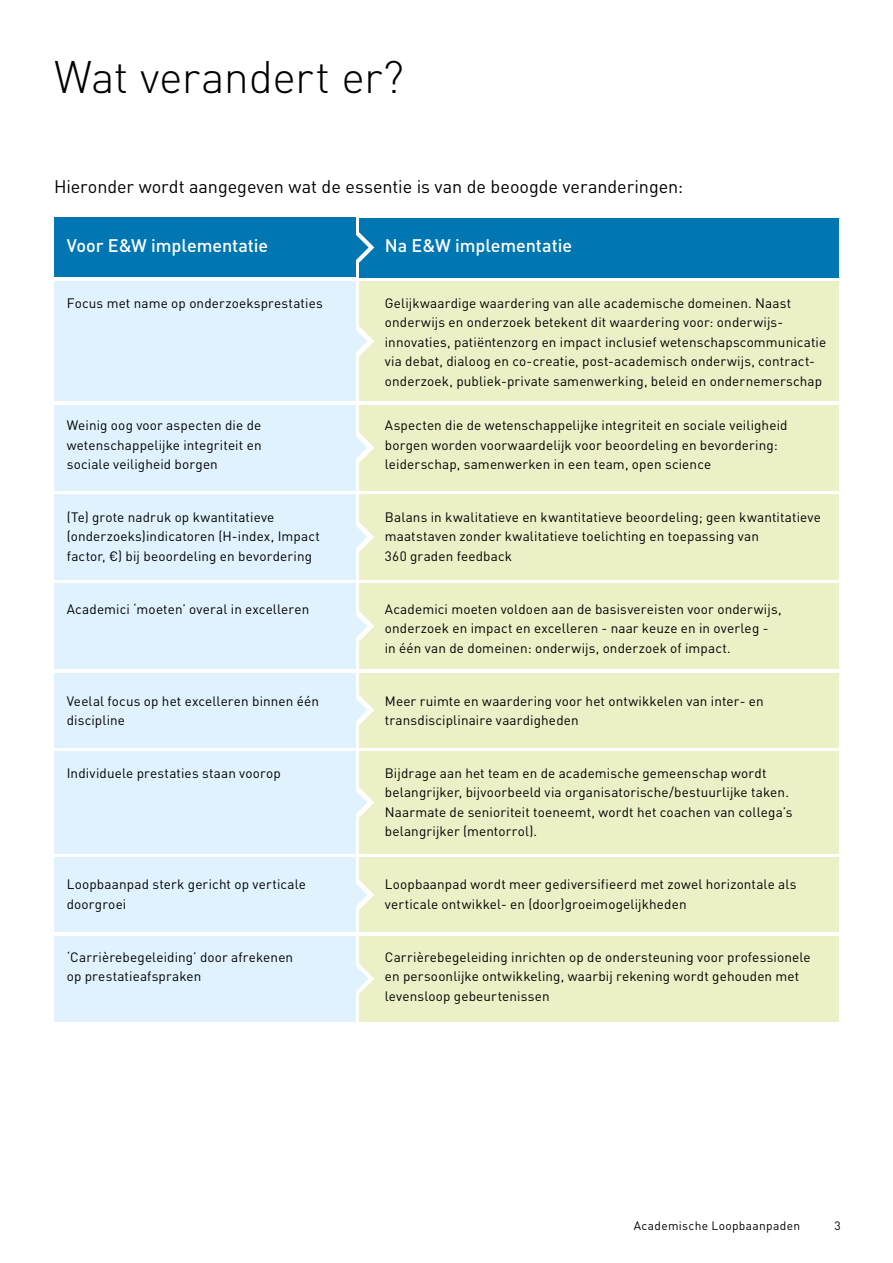
<style>
.page{position:relative;width:893px;height:1263px;background:#fff}
.page>*{position:absolute;margin:0;border:0;box-sizing:border-box;transform-origin:0 0}
.Kop{font:300 45px "DIN Pro";letter-spacing:-.015em;color:#000}
.Body{font:18px "DIN Pro";letter-spacing:-.005em;color:#000}
.Tabel_body{font:500 18px "DIN Pro";letter-spacing:-.005em;color:#fff}
.Tabel_body-2{font:13.5px/19.5px "DIN Pro";letter-spacing:.01em;color:#000}
.t1{font:12px "DIN Pro";letter-spacing:.025em;color:#000}
</style>
<div class="page">
<div style="left:54px;top:282px;width:301px;height:119px;background:#dff2fd"></div>
<div style="left:54px;top:218px;width:301px;height:59px;background:#0077b3"></div>
<div style="left:54px;top:405px;width:301px;height:85px;background:#dff2fd"></div>
<div style="left:54px;top:494px;width:301px;height:85px;background:#dff2fd"></div>
<div style="left:54px;top:584px;width:301px;height:85px;background:#dff2fd"></div>
<div style="left:54px;top:673px;width:301px;height:74px;background:#dff2fd"></div>
<div style="left:54px;top:751px;width:301px;height:102px;background:#dff2fd"></div>
<div style="left:54px;top:858px;width:301px;height:74px;background:#dff2fd"></div>
<div style="left:54px;top:936px;width:301px;height:85px;background:#dff2fd"></div>
<div style="left:359px;top:282px;width:480px;height:119px;background:#ebf0c6"></div>
<div style="left:359px;top:218px;width:480px;height:59px;background:#0077b3"></div>
<div style="left:359px;top:405px;width:480px;height:85px;background:#ebf0c6"></div>
<div style="left:359px;top:494px;width:480px;height:85px;background:#ebf0c6"></div>
<div style="left:359px;top:584px;width:480px;height:85px;background:#ebf0c6"></div>
<div style="left:359px;top:673px;width:480px;height:74px;background:#ebf0c6"></div>
<div style="left:359px;top:751px;width:480px;height:102px;background:#ebf0c6"></div>
<div style="left:359px;top:858px;width:480px;height:74px;background:#ebf0c6"></div>
<div style="left:359px;top:936px;width:480px;height:85px;background:#ebf0c6"></div>
<svg style="left:355px;top:326px;width:19px;height:30px"></svg>
<svg style="left:355px;top:232px;width:19px;height:30px"></svg>
<svg style="left:355px;top:432px;width:19px;height:31px"></svg>
<svg style="left:355px;top:522px;width:19px;height:30px"></svg>
<svg style="left:355px;top:611px;width:19px;height:30px"></svg>
<svg style="left:355px;top:695px;width:19px;height:30px"></svg>
<svg style="left:355px;top:787px;width:19px;height:30px"></svg>
<svg style="left:355px;top:880px;width:19px;height:30px"></svg>
<svg style="left:355px;top:964px;width:19px;height:30px"></svg>
<p class="Kop" style="left:54px;top:42px;width:352px">Wat verandert er?</p>
<p class="Body" style="left:54px;top:172px;width:631px">Hieronder wordt aangegeven wat de essentie is van de beoogde veranderingen:</p>
<p class="Tabel_body" style="left:67px;top:231px;width:203px">Voor E&amp;W implementatie</p>
<p class="Tabel_body" style="left:385px;top:231px;width:189px">Na E&amp;W implementatie</p>
<p class="Tabel_body-2" style="left:67px;top:292px;width:258px">Focus met name op onderzoeksprestaties</p>
<p class="Tabel_body-2" style="left:385px;top:292px;width:443px">Gelijkwaardige waardering van alle academische domeinen. Naast onderwijs en onderzoek betekent dit waardering voor: onderwijs&shy;innovaties, patiëntenzorg en impact inclusief wetenschapscommunicatie via debat, dialoog en co-creatie, post-academisch onderwijs, contract&shy;onderzoek, publiek-private samenwerking, beleid en ondernemerschap</p>
<p class="Tabel_body-2" style="left:67px;top:414px;width:196px;text-align:justify">Weinig oog voor aspecten die de wetenschappelijke integriteit en sociale veiligheid borgen</p>
<p class="Tabel_body-2" style="left:385px;top:414px;width:404px">Aspecten die de wetenschappelijke integriteit en sociale veiligheid borgen worden voorwaardelijk voor beoordeling en bevordering: leiderschap, samenwerken in een team, open science</p>
<p class="Tabel_body-2" style="left:67px;top:506px;width:255px">(Te) grote nadruk op kwantitatieve (onderzoeks)indicatoren (H-index, Impact factor, €) bij beoordeling en bevordering</p>
<p class="Tabel_body-2" style="left:385px;top:506px;width:438px">Balans in kwalitatieve en kwantitatieve beoordeling; geen kwantitatieve maatstaven zonder kwalitatieve toelichting en toepassing van<br>360 graden feedback</p>
<p class="Tabel_body-2" style="left:67px;top:598px;width:244px">Academici ‘moeten’ overal in excelleren</p>
<p class="Tabel_body-2" style="left:385px;top:598px;width:398px">Academici moeten voldoen aan de basisvereisten voor onderwijs, onderzoek en impact en excelleren - naar keuze en in overleg - in één van de domeinen: onderwijs, onderzoek of impact.</p>
<p class="Tabel_body-2" style="left:67px;top:690px;width:254px">Veelal focus op het excelleren binnen één discipline</p>
<p class="Tabel_body-2" style="left:385px;top:690px;width:380px">Meer ruimte en waardering voor het ontwikkelen van inter- en transdisciplinaire vaardigheden</p>
<p class="Tabel_body-2" style="left:67px;top:762px;width:216px">Individuele prestaties staan voorop</p>
<p class="Tabel_body-2" style="left:385px;top:762px;width:409px">Bijdrage aan het team en de academische gemeenschap wordt belangrijker, bijvoorbeeld via organisatorische/bestuurlijke taken.<br>Naarmate de senioriteit toeneemt, wordt het coachen van collega’s belangrijker (mentorrol).</p>
<p class="Tabel_body-2" style="left:67px;top:873px;width:241px">Loopbaanpad sterk gericht op verticale doorgroei</p>
<p class="Tabel_body-2" style="left:385px;top:873px;width:413px">Loopbaanpad wordt meer gediversifieerd met zowel horizontale als verticale ontwikkel- en (door)groeimogelijkheden</p>
<p class="Tabel_body-2" style="left:67px;top:946px;width:228px">‘Carrièrebegeleiding’ door afrekenen op prestatieafspraken</p>
<p class="Tabel_body-2" style="left:385px;top:946px;width:427px">Carrièrebegeleiding inrichten op de ondersteuning voor professionele en persoonlijke ontwikkeling, waarbij rekening wordt gehouden met levensloop gebeurtenissen</p>
<p class="t1" style="left:634px;top:1216px;width:168px">Academische Loopbaanpaden</p>
<p class="t1" style="left:835px;top:1216px;width:8px">3</p>
</div>
